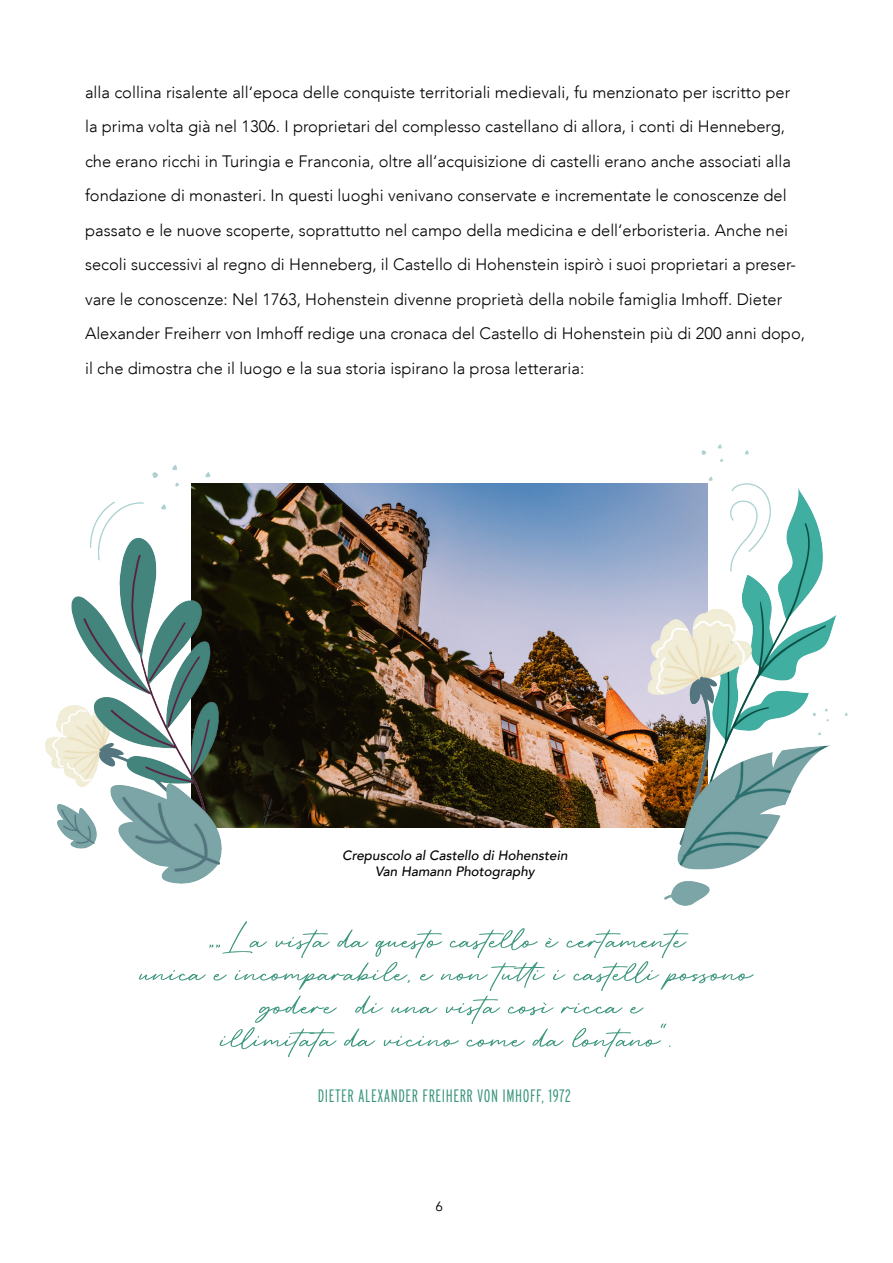
<style>
.page{position:relative;width:893px;height:1263px;background:#fff}
.page>*{position:absolute;margin:0;border:0;box-sizing:border-box;transform-origin:0 0}
.t1{font:54px "Retro Signature";color:#3b967d}
.t2{font:300 18px "Interstate Compressed";letter-spacing:.03em;color:#3b967d}
.t3{font:300 16.5px/34.5px "Avenir LT";color:#000}
.t4{font:italic 500 13.5px/16.2px "Avenir LT";color:#000;text-align:center}
.t5{font:13.5px "Avenir";color:#000}
</style>
<div class="page">
<img style="left:45px;top:445px;width:802px;height:461px">
<p class="t3" style="left:85px;top:75px;width:722px">alla collina risalente all‘epoca delle conquiste territoriali medievali, fu menzionato per iscritto per la prima volta già nel 1306. I proprietari del complesso castellano di allora, i conti di Henneberg, che erano ricchi in Turingia e Franconia, oltre all‘acquisizione di castelli erano anche associati alla fondazione di monasteri. In questi luoghi venivano conservate e incrementate le conoscenze del passato e le nuove scoperte, soprattutto nel campo della medicina e dell‘erboristeria. Anche nei secoli successivi al regno di Henneberg, il Castello di Hohenstein ispirò i suoi proprietari a preser&shy;vare le conoscenze: Nel 1763, Hohenstein divenne proprietà della nobile famiglia Imhoff. Dieter Alexander Freiherr von Imhoff redige una cronaca del Castello di Hohenstein più di 200 anni dopo, il che dimostra che il luogo e la sua storia ispirano la prosa letteraria:</p>
<p class="t4" style="left:342px;top:847px;width:227px">Crepuscolo al Castello di Hohenstein<br>Van Hamann Photography</p>
<h1 class="t1" style="left:208px;top:908px;width:479px">„„La vista da questo castello è certamente</h1>
<h1 class="t1" style="left:141px;top:941px;width:613px">unica e incomparabile, e non tutti i castelli possono</h1>
<h1 class="t1" style="left:261px;top:974px;width:382px">godere di una vista così ricca e</h1>
<h1 class="t1" style="left:221px;top:1007px;width:452px">illimitata da vicino come da lontano“.</h1>
<p class="t2" style="left:318px;top:1086px;width:255px">DIETER ALEXANDER FREIHERR VON IMHOFF, 1972</p>
<p class="t5" style="left:436px;top:1198px;width:9px">6</p>
</div>
